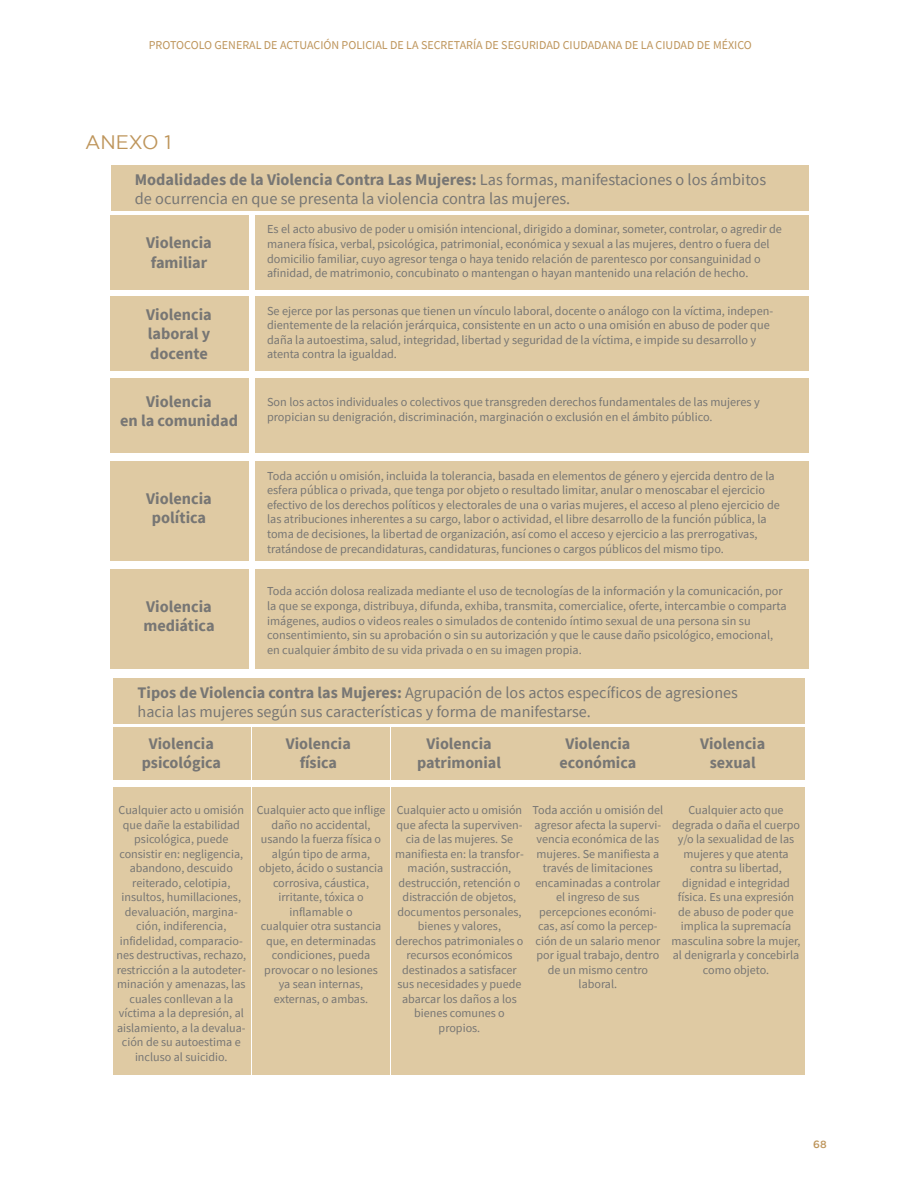
<style>
.page{position:relative;width:918px;height:1188px;background:#fff}
.page>*{position:absolute;margin:0;border:0;box-sizing:border-box;transform-origin:0 0}
.t1{font:19.5px "Gotham";color:#be955b}
.t2{font:16.35px/19.5px "Source Sans Pro";color:#777674}
.t3{font:700 16.35px/19.5px "Source Sans Pro";color:#777674}
.t4{font:16.05px/19.4px "Source Sans Pro";color:#777674}
.t5{font:700 16.05px/19.4px "Source Sans Pro";color:#777674;text-align:center}
.t6{font:12.15px/14.5px "Source Sans Pro";color:#777674}
.t7{font:12px "Source Sans Pro";color:#be955b}
.t8{font:500 10.5px "Gotham";color:#be955b}
.s1{font-weight:700}
</style>
<div class="page">
<div style="left:111px;top:165px;width:697px;height:46px;background:#dfcaa3"></div>
<div style="left:111px;top:215px;width:138px;height:74px;background:#dfcaa3"></div>
<div style="left:255px;top:215px;width:553px;height:74px;background:#dfcaa3"></div>
<div style="left:111px;top:296px;width:138px;height:75px;background:#dfcaa3"></div>
<div style="left:255px;top:296px;width:553px;height:75px;background:#dfcaa3"></div>
<div style="left:111px;top:461px;width:138px;height:100px;background:#dfcaa3"></div>
<div style="left:255px;top:461px;width:553px;height:100px;background:#dfcaa3"></div>
<div style="left:111px;top:569px;width:138px;height:100px;background:#dfcaa3"></div>
<div style="left:255px;top:569px;width:553px;height:100px;background:#dfcaa3"></div>
<div style="left:111px;top:378px;width:138px;height:74px;background:#dfcaa3"></div>
<div style="left:255px;top:378px;width:553px;height:74px;background:#dfcaa3"></div>
<div style="left:114px;top:678px;width:691px;height:45px;background:#dfcaa3"></div>
<div style="left:114px;top:728px;width:137px;height:52px;background:#dfcaa3"></div>
<div style="left:253px;top:728px;width:137px;height:52px;background:#dfcaa3"></div>
<div style="left:391px;top:728px;width:137px;height:52px;background:#dfcaa3"></div>
<div style="left:529px;top:728px;width:137px;height:52px;background:#dfcaa3"></div>
<div style="left:668px;top:728px;width:137px;height:52px;background:#dfcaa3"></div>
<div style="left:114px;top:787px;width:137px;height:287px;background:#dfcaa3"></div>
<div style="left:253px;top:787px;width:137px;height:287px;background:#dfcaa3"></div>
<div style="left:391px;top:787px;width:137px;height:287px;background:#dfcaa3"></div>
<div style="left:529px;top:787px;width:137px;height:287px;background:#dfcaa3"></div>
<div style="left:668px;top:787px;width:137px;height:287px;background:#dfcaa3"></div>
<p class="t7" style="left:149px;top:37px;width:605px">PROTOCOLO GENERAL DE ACTUACIÓN POLICIAL DE LA SECRETARÍA DE SEGURIDAD CIUDADANA DE LA CIUDAD DE MÉXICO</p>
<h1 class="t1" style="left:85px;top:131px;width:88px">ANEXO 1</h1>
<h2 class="t2" style="left:135px;top:170px;width:633px"><span class="s1">Modalidades de la Violencia Contra Las Mujeres:</span> Las formas, manifestaciones o los ámbitos de ocurrencia en que se presenta la violencia contra las mujeres.</h2>
<h2 class="t3" style="left:146px;top:233px;width:67px">Violencia familiar</h2>
<p class="t6" style="left:267px;top:222px;width:516px">Es el acto abusivo de poder u omisión intencional, dirigido a dominar, someter, controlar, o agredir de manera física, verbal, psicológica, patrimonial, económica y sexual a las mujeres, dentro o fuera del domicilio familiar, cuyo agresor tenga o haya tenido relación de parentesco por consanguinidad o afinidad, de matrimonio, concubinato o mantengan o hayan mantenido una relación de hecho.</p>
<h2 class="t3" style="left:146px;top:304px;width:67px;text-align:justify">Violencia laboral y docente</h2>
<p class="t6" style="left:267px;top:303px;width:508px">Se ejerce por las personas que tienen un vínculo laboral, docente o análogo con la víctima, indepen&shy;dientemente de la relación jerárquica, consistente en un acto o una omisión en abuso de poder que daña la autoestima, salud, integridad, libertad y seguridad de la víctima, e impide su desarrollo y atenta contra la igualdad.</p>
<h2 class="t3" style="left:120px;top:392px;width:119px;text-align:center">Violencia<br>en la comunidad</h2>
<p class="t6" style="left:267px;top:395px;width:494px">Son los actos individuales o colectivos que transgreden derechos fundamentales de las mujeres y propician su denigración, discriminación, marginación o exclusión en el ámbito público.</p>
<h2 class="t3" style="left:146px;top:488px;width:67px;text-align:center">Violencia política</h2>
<h2 class="t3" style="left:143px;top:596px;width:73px">Violencia mediática</h2>
<p class="t6" style="left:267px;top:468px;width:514px">Toda acción u omisión, incluida la tolerancia, basada en elementos de género y ejercida dentro de la esfera pública o privada, que tenga por objeto o resultado limitar, anular o menoscabar el ejercicio efectivo de los derechos políticos y electorales de una o varias mujeres, el acceso al pleno ejercicio de las atribuciones inherentes a su cargo, labor o actividad, el libre desarrollo de la función pública, la toma de decisiones, la libertad de organización, así como el acceso y ejercicio a las prerrogativas, tratándose de precandidaturas, candidaturas, funciones o cargos públicos del mismo tipo.</p>
<p class="t6" style="left:267px;top:584px;width:521px">Toda acción dolosa realizada mediante el uso de tecnologías de la información y la comunicación, por la que se exponga, distribuya, difunda, exhiba, transmita, comercialice, oferte, intercambie o comparta imágenes, audios o videos reales o simulados de contenido íntimo sexual de una persona sin su consentimiento, sin su aprobación o sin su autorización y que le cause daño psicológico, emocional, en cualquier ámbito de su vida privada o en su imagen propia.</p>
<h3 class="t4" style="left:138px;top:683px;width:602px"><span class="s1">Tipos de Violencia contra las Mujeres:</span> Agrupación de los actos específicos de agresiones hacia las mujeres según sus características y forma de manifestarse.</h3>
<h3 class="t5" style="left:142px;top:734px;width:81px">Violencia psicológica</h3>
<h3 class="t5" style="left:286px;top:734px;width:67px">Violencia física</h3>
<h3 class="t5" style="left:417px;top:734px;width:85px">Violencia patrimonial</h3>
<h3 class="t5" style="left:560px;top:734px;width:78px">Violencia económica</h3>
<h3 class="t5" style="left:700px;top:734px;width:67px">Violencia sexual</h3>
<p class="t6" style="left:117px;top:803px;width:131px;text-align:center">Cualquier acto u omisión que dañe la estabilidad psicológica, puede consistir en: negligencia, abandono, descuido reiterado, celotipia, insultos, humillaciones, devaluación, margina&shy;ción, indiferencia, infidelidad, comparacio&shy;nes destructivas, rechazo, restricción a la autodeter&shy;minación y amenazas, las cuales conllevan a la víctima a la depresión, al aislamiento, a la devalua&shy;ción de su autoestima e incluso al suicidio.</p>
<p class="t6" style="left:257px;top:803px;width:130px;text-align:center">Cualquier acto que inflige daño no accidental, usando la fuerza física o algún tipo de arma, objeto, ácido o sustancia corrosiva, cáustica, irritante, tóxica o inflamable o<br>cualquier otra sustancia que, en determinadas condiciones, pueda provocar o no lesiones<br>ya sean internas, externas, o ambas.</p>
<p class="t6" style="left:395px;top:803px;width:130px;text-align:center">Cualquier acto u omisión que afecta la superviven&shy;cia de las mujeres. Se manifiesta en: la transfor&shy;mación, sustracción, destrucción, retención o distracción de objetos, documentos personales, bienes y valores, derechos patrimoniales o recursos económicos destinados a satisfacer sus necesidades y puede abarcar los daños a los bienes comunes o propios.</p>
<p class="t6" style="left:532px;top:803px;width:132px;text-align:center">Toda acción u omisión del agresor afecta la supervi&shy;vencia económica de las mujeres. Se manifiesta a través de limitaciones encaminadas a controlar el ingreso de sus percepciones económi&shy;cas, así como la percep&shy;ción de un salario menor por igual trabajo, dentro de un mismo centro laboral.</p>
<p class="t6" style="left:672px;top:803px;width:130px;text-align:center">Cualquier acto que degrada o daña el cuerpo y/o la sexualidad de las mujeres y que atenta contra su libertad, dignidad e integridad física. Es una expresión de abuso de poder que implica la supremacía masculina sobre la mujer, al denigrarla y concebirla como objeto.</p>
<p class="t8" style="left:813px;top:1138px;width:15px">68</p>
</div>
